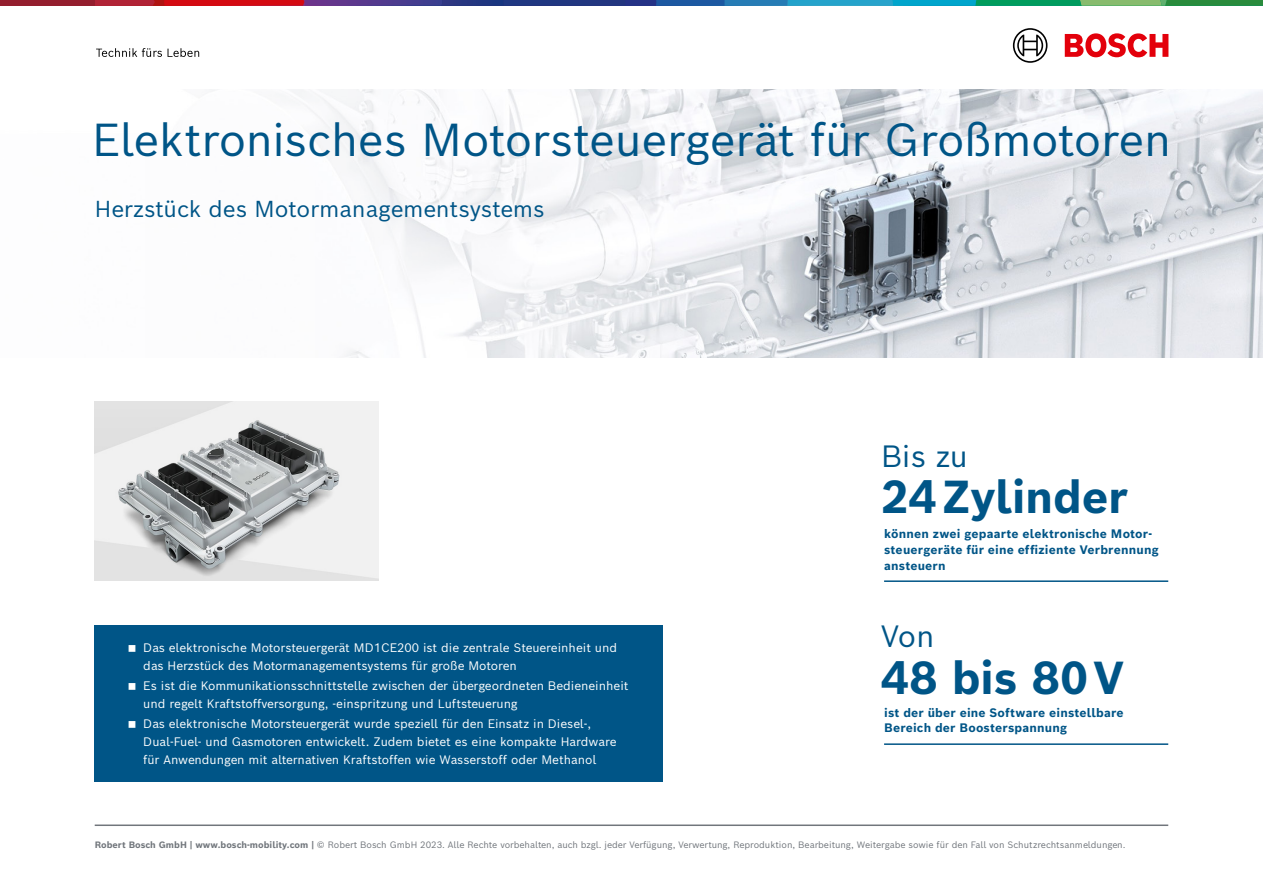
<style>
.page{position:relative;width:1263px;height:893px;background:#fff}
.page>*{position:absolute;margin:0;border:0;box-sizing:border-box;transform-origin:0 0}
.t1{font:45px "Bosch Sans";letter-spacing:-.015em;color:#005587}
.t2{font:700 45px "Bosch Sans";letter-spacing:-.005em;color:#005587}
.t3{font:30px "Bosch Sans";color:#005587}
.t4{font:22.5px "Bosch Sans";letter-spacing:-.005em;color:#005587}
.t5{font:12px/17.9px "Bosch Sans";letter-spacing:-.005em;color:#fff}
.t6{font:700 12px/15.8px "Bosch Sans";letter-spacing:.015em;color:#005587}
.t7{font:9px "Bosch Sans";letter-spacing:-.005em;color:#71767c}
.s1{font-weight:700}
</style>
<div class="page">
<img style="left:979px;top:89px;width:284px;height:268px">
<svg style="left:210px;top:89px;width:769px;height:268px;fill:#f6f7f9"></svg>
<img style="left:95px;top:402px;width:284px;height:178px">
<hr style="left:884px;top:580px;width:284px;height:2px;background:#005587">
<hr style="left:884px;top:743px;width:284px;height:2px;background:#005587">
<div style="left:95px;top:625px;width:568px;height:157px;background:#005587"></div>
<hr style="left:95px;top:824px;width:1073px;height:2px;background:#71767c">
<svg style="left:1065px;top:33px;width:103px;height:24px"></svg>
<svg style="left:1013px;top:28px;width:34px;height:35px"></svg>
<div style="left:0;top:0;width:95px;height:6px;background:#941e2e"></div>
<svg style="left:95px;top:0;width:1168px;height:6px;background:#476176"></svg>
<svg style="left:96px;top:48px;width:66px;height:9px"></svg>
<svg style="left:168px;top:48px;width:31px;height:9px"></svg>
<h1 class="t1" style="left:92px;top:102px;width:1081px">Elektronisches Motorsteuergerät für Großmotoren</h1>
<h3 class="t4" style="left:95px;top:190px;width:451px">Herzstück des Motormanagementsystems</h3>
<p class="t5" style="left:143px;top:637px;width:475px">Das elektronische Motorsteuergerät MD1CE200 ist die zentrale Steuereinheit und das Herzstück des Motormanagementsystems für große Motoren</p>
<p class="t5" style="left:143px;top:675px;width:487px">Es ist die Kommunikationsschnittstelle zwischen der übergeordneten Bedieneinheit und regelt Kraftstoffversorgung, -einspritzung und Luftsteuerung</p>
<p class="t5" style="left:143px;top:713px;width:475px">Das elektronische Motorsteuergerät wurde speziell für den Einsatz in Diesel-,<br>Dual-Fuel- und Gasmotoren entwickelt. Zudem bietet es eine kompakte Hardware für Anwendungen mit alternativen Kraftstoffen wie Wasserstoff oder Methanol</p>
<h2 class="t3" style="left:881px;top:430px;width:89px">Bis zu</h2>
<h1 class="t2" style="left:881px;top:459px;width:248px">24 Zylinder</h1>
<p class="t6" style="left:884px;top:525px;width:276px">können zwei gepaarte elektronische Motor&shy;steuergeräte für eine effiziente Verbrennung ansteuern</p>
<h2 class="t3" style="left:881px;top:611px;width:55px">Von</h2>
<h1 class="t2" style="left:881px;top:640px;width:244px">48 bis 80 V</h1>
<p class="t6" style="left:884px;top:703px;width:241px">ist der über eine Software einstellbare<br>Bereich der Boosterspannung</p>
<p class="t7" style="left:95px;top:837px;width:1032px"><span class="s1">Robert Bosch GmbH | www.bosch-mobility.com |</span> © Robert Bosch GmbH 2023. Alle Rechte vorbehalten, auch bzgl. jeder Verfügung, Verwertung, Reproduktion, Bearbeitung, Weitergabe sowie für den Fall von Schutzrechtsanmeldungen.</p>
</div>
